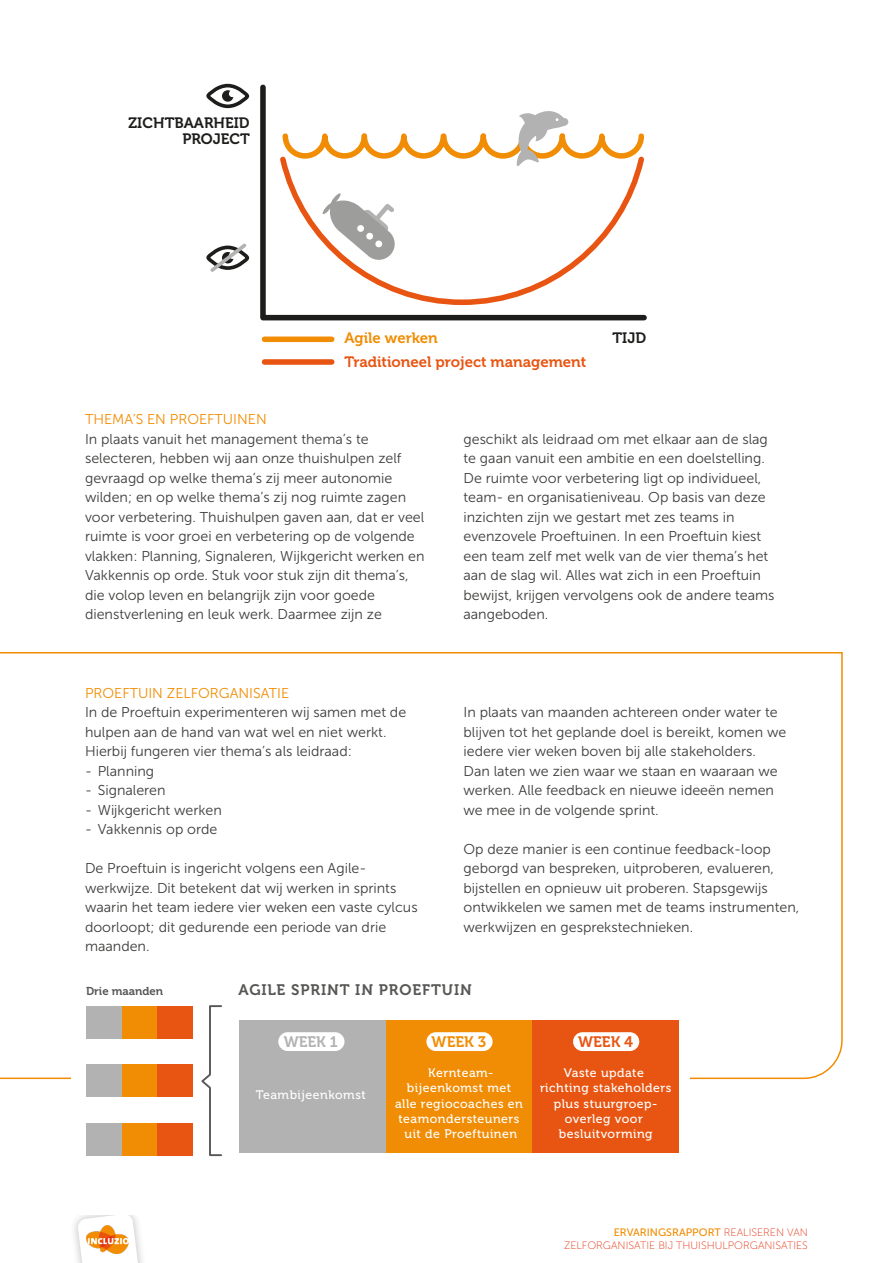
<style>
.page{position:relative;width:893px;height:1263px;background:#fff}
.page>*{position:absolute;margin:0;border:0;box-sizing:border-box;transform-origin:0 0}
.t1{font:15.15px "Museo 700";letter-spacing:.06em;color:#575756}
.t2{font:15.15px "Museo 700";color:#b3b2b2}
.t3{font:15.15px "Museo 700";color:#f18d05}
.t4{font:15.15px "Museo 700";color:#e85512}
.t5{font:15px "Museo 700";color:#e85512}
.t6{font:15px/15.6px "Museo 700";color:#1d1d1b;text-align:right}
.t7{font:15px "Museo 700";color:#f18d05}
.t8{font:14.25px/19.5px "Museo Sans 300";color:#3c3c3b}
.t9{font:14.25px/16.2px "Museo 500";color:#575756}
.t10{font:14.25px "Museo Sans 300";color:#f28c00}
.t11{font:12.3px/15.1px "Museo 500";letter-spacing:.04em;color:#fff;text-align:center}
.t12{font:11.4px "Museo 700";color:#575756}
.t13{font:10.8px "Museo Sans 100";color:#e63312}
.t14{font:10.8px "Museo Sans 500";color:#f28c00}
.s1{font-family:"Museo Sans 100";color:#e63312}
</style>
<div class="page">
<div style="left:69px;top:1205px;width:78px;height:58px;background:#1d1d1b;opacity:.3"></div>
<svg style="left:77px;top:1215px;width:62px;height:48px"></svg>
<img style="left:86px;top:1225px;width:43px;height:28px">
<svg style="left:0;top:652px;width:843px;height:428px"></svg>
<div style="left:71px;top:983px;width:618px;height:232px;background:#fff"></div>
<div style="left:239px;top:1020px;width:147px;height:132px;background:#b3b2b2"></div>
<div style="left:386px;top:1020px;width:146px;height:132px;background:#f18d05"></div>
<div style="left:532px;top:1020px;width:147px;height:132px;background:#e85512"></div>
<div style="left:86px;top:1006px;width:36px;height:32px;background:#b3b2b2"></div>
<div style="left:122px;top:1006px;width:35px;height:32px;background:#f18d05"></div>
<div style="left:157px;top:1006px;width:36px;height:32px;background:#e85512"></div>
<div style="left:86px;top:1064px;width:36px;height:33px;background:#b3b2b2"></div>
<div style="left:122px;top:1064px;width:35px;height:33px;background:#f18d05"></div>
<div style="left:157px;top:1064px;width:36px;height:33px;background:#e85512"></div>
<div style="left:86px;top:1123px;width:36px;height:32px;background:#b3b2b2"></div>
<div style="left:122px;top:1123px;width:35px;height:32px;background:#f18d05"></div>
<div style="left:157px;top:1123px;width:36px;height:32px;background:#e85512"></div>
<svg style="left:201px;top:1005px;width:21px;height:152px"></svg>
<div style="left:278px;top:1032px;width:66px;height:19px;background:#fff;border-radius:9px"></div>
<div style="left:426px;top:1032px;width:67px;height:19px;background:#fff;border-radius:9px"></div>
<div style="left:573px;top:1032px;width:66px;height:19px;background:#fff;border-radius:9px"></div>
<svg style="left:260px;top:84px;width:387px;height:237px"></svg>
<svg style="left:276px;top:153px;width:371px;height:155px"></svg>
<svg style="left:206px;top:83px;width:44px;height:26px"></svg>
<svg style="left:206px;top:243px;width:44px;height:29px"></svg>
<div style="left:264px;top:336px;width:68px;height:6px;background:#f18d05"></div>
<div style="left:264px;top:359px;width:68px;height:6px;background:#e85512"></div>
<svg style="left:280px;top:104px;width:367px;height:62px"></svg>
<svg style="left:206px;top:672px;width:21px;height:28px"></svg>
<svg style="left:313px;top:865px;width:53px;height:25px"></svg>
<svg style="left:127px;top:858px;width:21px;height:19px"></svg>
<svg style="left:87px;top:733px;width:56px;height:107px"></svg>
<svg style="left:152px;top:830px;width:16px;height:16px"></svg>
<svg style="left:178px;top:852px;width:34px;height:27px"></svg>
<p class="t6" style="left:129px;top:116px;width:123px">ZICHTBAARHEID<br>PROJECT</p>
<p class="t7" style="left:344px;top:330px;width:95px">Agile werken</p>
<p class="t5" style="left:344px;top:353px;width:243px">Traditioneel project management</p>
<p class="t6" style="left:612px;top:330px;width:35px">TIJD</p>
<p class="t10" style="left:85px;top:412px;width:183px">THEMA’S EN PROEFTUINEN</p>
<p class="t8" style="left:85px;top:429px;width:285px">In plaats vanuit het management thema’s te</p>
<p class="t8" style="left:85px;top:449px;width:318px">selecteren, hebben wij aan onze thuishulpen zelf</p>
<p class="t8" style="left:85px;top:468px;width:309px">gevraagd op welke thema’s zij meer autonomie</p>
<p class="t8" style="left:85px;top:488px;width:323px">wilden; en op welke thema’s zij nog ruimte zagen</p>
<p class="t8" style="left:85px;top:507px;width:341px">voor verbetering. Thuishulpen gaven aan, dat er veel</p>
<p class="t8" style="left:85px;top:527px;width:331px">ruimte is voor groei en verbetering op de volgende</p>
<p class="t8" style="left:85px;top:546px;width:341px">vlakken: Planning, Signaleren, Wijkgericht werken en</p>
<p class="t8" style="left:85px;top:566px;width:325px">Vakkennis op orde. Stuk voor stuk zijn dit thema’s,</p>
<p class="t8" style="left:85px;top:585px;width:292px">die volop leven en belangrijk zijn voor goede</p>
<p class="t8" style="left:93px;top:605px;width:290px">ienstverlening en leuk werk. Daarmee zijn ze</p>
<p class="t9" style="left:86px;top:558px;width:139px">Van fase tot fase meer ruimte creëren voor team-eigen dynamiek</p>
<p class="t10" style="left:85px;top:685px;width:206px">PROEFTUIN ZELFORGANISATIE</p>
<p class="t8" style="left:85px;top:702px;width:323px">In de Proeftuin experimenteren wij samen met de hulpen aan de hand van wat wel en niet werkt.<br>Hierbij fungeren vier thema’s als leidraad:</p>
<p class="t8" style="left:85px;top:761px;width:71px">- Planning</p>
<p class="t8" style="left:85px;top:780px;width:82px">- Signaleren</p>
<p class="t8" style="left:85px;top:800px;width:138px">- Wijkgericht werken</p>
<p class="t8" style="left:85px;top:819px;width:134px">- Vakkennis op orde</p>
<p class="t8" style="left:85px;top:858px;width:334px">De Proeftuin is ingericht volgens een Agile&shy;werkwijze. Dit betekent dat wij werken in sprints waarin het team iedere vier weken een vaste cylcus doorloopt; dit gedurende een periode van drie maanden.</p>
<p class="t8" style="left:463px;top:429px;width:313px">geschikt als leidraad om met elkaar aan de slag te gaan vanuit een ambitie en een doelstelling.<br>De ruimte voor verbetering ligt op individueel, team- en organisatieniveau. Op basis van deze inzichten zijn we gestart met zes teams in evenzovele Proeftuinen. In een Proeftuin kiest een team zelf met welk van de vier thema’s het aan de slag wil. Alles wat zich in een Proeftuin bewijst, krijgen vervolgens ook de andere teams aangeboden.</p>
<p class="t8" style="left:463px;top:702px;width:324px">In plaats van maanden achtereen onder water te blijven tot het geplande doel is bereikt, komen we iedere vier weken boven bij alle stakeholders.<br>Dan laten we zien waar we staan en waaraan we werken. Alle feedback en nieuwe ideeën nemen we mee in de volgende sprint.</p>
<p class="t8" style="left:463px;top:839px;width:337px">Op deze manier is een continue feedback-loop geborgd van bespreken, uitproberen, evalueren, bijstellen en opnieuw uit proberen. Stapsgewijs ontwikkelen we samen met de teams instrumenten, werkwijzen en gesprekstechnieken.</p>
<p class="t12" style="left:86px;top:985px;width:79px">Drie maanden</p>
<p class="t1" style="left:238px;top:981px;width:235px">AGILE SPRINT IN PROEFTUIN</p>
<p class="t2" style="left:284px;top:1033px;width:56px">WEEK 1</p>
<p class="t3" style="left:432px;top:1033px;width:56px">WEEK 3</p>
<p class="t4" style="left:578px;top:1033px;width:57px">WEEK 4</p>
<p class="t11" style="left:256px;top:1087px;width:112px">Teambijeenkomst</p>
<p class="t11" style="left:395px;top:1065px;width:129px">Kernteam&shy;bijeenkomst met alle regiocoaches en teamondersteuners uit de Proeftuinen</p>
<p class="t11" style="left:540px;top:1065px;width:133px">Vaste update richting stakeholders plus stuurgroep&shy;overleg voor besluitvorming</p>
<p class="t14" style="left:614px;top:1226px;width:196px">ERVARINGSRAPPORT <span class="s1">REALISEREN VAN</span></p>
<p class="t13" style="left:564px;top:1239px;width:245px">ZELFORGANISATIE BIJ THUISHULPORGANISATIES</p>
</div>
